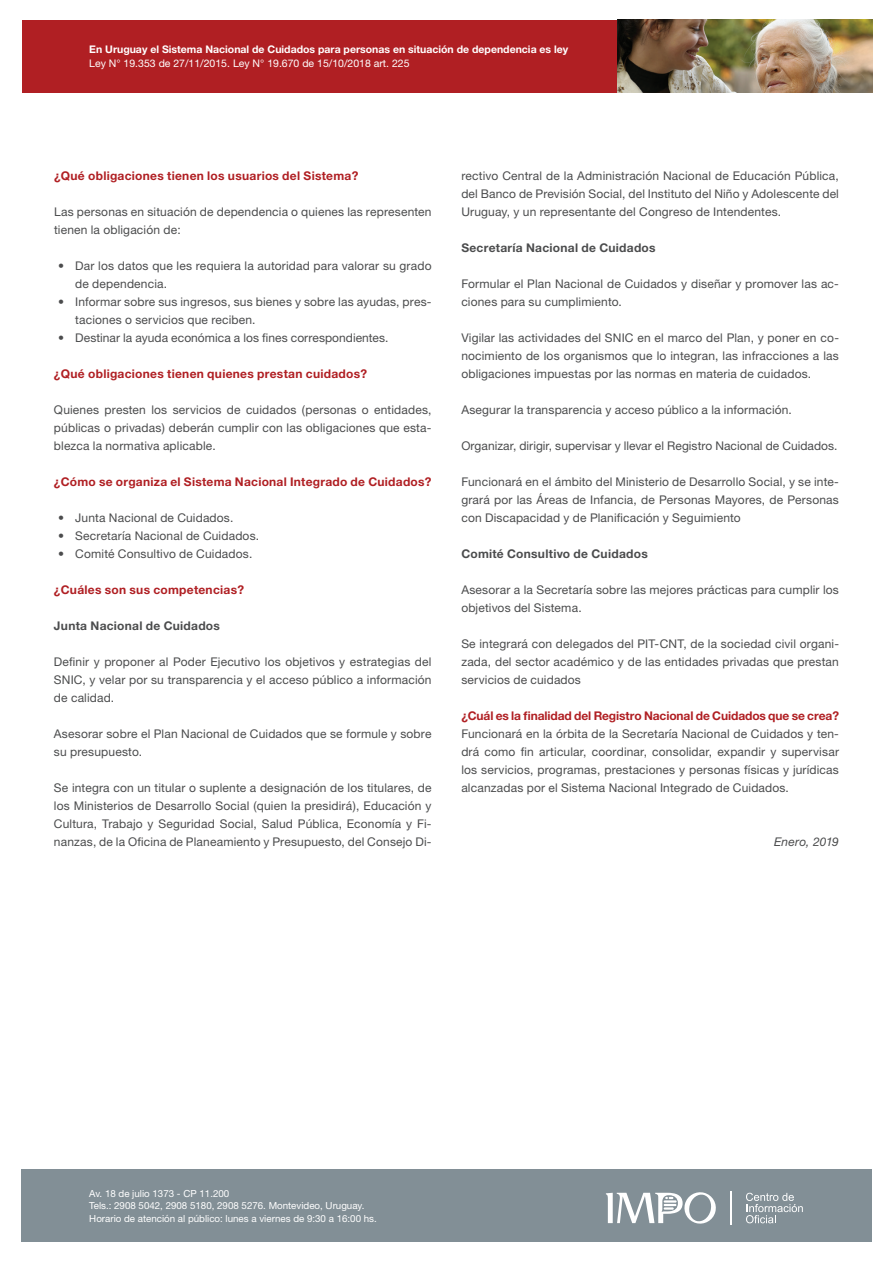
<style>
.page{position:relative;width:893px;height:1263px;background:#fff}
.page>*{position:absolute;margin:0;border:0;box-sizing:border-box;transform-origin:0 0}
.t1{font:12px/18px "Helvetica Neue";letter-spacing:.015em;color:#4b4c4d;text-align:justify}
.t2{font:700 12px "Helvetica Neue";letter-spacing:.02em;color:#b01f23}
.t3{font:700 12px "Helvetica Neue";letter-spacing:.02em;color:#4b4c4d}
.t4{font:700 12px "Helvetica Neue";letter-spacing:-.01em;color:#b01f23}
.t5{font:italic 12px "Helvetica Neue";letter-spacing:.01em;color:#4b4c4d}
.t6{font:700 10.5px "Helvetica Neue";color:#fff}
.t7{font:10.5px "Helvetica Neue";color:#fff}
.t8{font:9.75px/12.5px "Helvetica Neue";color:#fff}
</style>
<div class="page">
<div style="left:21px;top:1169px;width:851px;height:73px;background:#828f96"></div>
<svg style="left:606px;top:1192px;width:110px;height:32px"></svg>
<svg style="left:746px;top:1193px;width:57px;height:30px"></svg>
<hr style="left:731px;top:1191px;width:1px;height:33px;background:#fff">
<div style="left:22px;top:20px;width:850px;height:72px;background:#b01f23"></div>
<img style="left:617px;top:20px;width:255px;height:72px">
<p class="t6" style="left:89px;top:43px;width:481px">En Uruguay el Sistema Nacional de Cuidados para personas en situación de dependencia es ley</p>
<p class="t7" style="left:89px;top:57px;width:322px">Ley N° 19.353 de 27/11/2015. Ley N° 19.670 de 15/10/2018 art. 225</p>
<p class="t2" style="left:54px;top:168px;width:306px">¿Qué obligaciones tienen los usuarios del Sistema?</p>
<p class="t1" style="left:54px;top:203px;width:379px">Las personas en situación de dependencia o quienes las representen tienen la obligación de:</p>
<p class="t1" style="left:75px;top:257px;width:358px;text-indent:-17px">• Dar los datos que les requiera la autoridad para valorar su grado de dependencia.</p>
<p class="t1" style="left:75px;top:293px;width:358px;text-indent:-17px">• Informar sobre sus ingresos, sus bienes y sobre las ayudas, pres&shy;taciones o servicios que reciben.</p>
<p class="t1" style="left:58px;top:329px;width:332px">• Destinar la ayuda económica a los fines correspondientes.</p>
<p class="t2" style="left:54px;top:366px;width:315px">¿Qué obligaciones tienen quienes prestan cuidados?</p>
<p class="t1" style="left:54px;top:401px;width:379px">Quienes presten los servicios de cuidados (personas o entidades, públicas o privadas) deberán cumplir con las obligaciones que esta&shy;blezca la normativa aplicable.</p>
<p class="t2" style="left:54px;top:474px;width:379px">¿Cómo se organiza el Sistema Nacional Integrado de Cuidados?</p>
<p class="t1" style="left:58px;top:509px;width:177px">• Junta Nacional de Cuidados.</p>
<p class="t1" style="left:58px;top:527px;width:202px">• Secretaría Nacional de Cuidados.</p>
<p class="t1" style="left:58px;top:545px;width:196px">• Comité Consultivo de Cuidados.</p>
<p class="t2" style="left:54px;top:582px;width:192px">¿Cuáles son sus competencias?</p>
<p class="t3" style="left:54px;top:618px;width:167px">Junta Nacional de Cuidados</p>
<p class="t1" style="left:54px;top:653px;width:379px">Definir y proponer al Poder Ejecutivo los objetivos y estrategias del SNIC, y velar por su transparencia y el acceso público a información de calidad.</p>
<p class="t1" style="left:54px;top:725px;width:379px">Asesorar sobre el Plan Nacional de Cuidados que se formule y sobre su presupuesto.</p>
<p class="t1" style="left:54px;top:779px;width:379px">Se integra con un titular o suplente a designación de los titulares, de los Ministerios de Desarrollo Social (quien la presidirá), Educación y Cultura, Trabajo y Seguridad Social, Salud Pública, Economía y Fi&shy;nanzas, de la Oficina de Planeamiento y Presupuesto, del Consejo Di-</p>
<p class="t1" style="left:461px;top:167px;width:379px">rectivo Central de la Administración Nacional de Educación Pública, del Banco de Previsión Social, del Instituto del Niño y Adolescente del Uruguay, y un representante del Congreso de Intendentes.</p>
<p class="t3" style="left:461px;top:240px;width:196px">Secretaría Nacional de Cuidados</p>
<p class="t1" style="left:461px;top:275px;width:379px">Formular el Plan Nacional de Cuidados y diseñar y promover las ac&shy;ciones para su cumplimiento.</p>
<p class="t1" style="left:461px;top:329px;width:379px">Vigilar las actividades del SNIC en el marco del Plan, y poner en co&shy;nocimiento de los organismos que lo integran, las infracciones a las obligaciones impuestas por las normas en materia de cuidados.</p>
<p class="t1" style="left:461px;top:401px;width:332px">Asegurar la transparencia y acceso público a la información.</p>
<p class="t1" style="left:461px;top:437px;width:378px">Organizar, dirigir, supervisar y llevar el Registro Nacional de Cuidados.</p>
<p class="t1" style="left:461px;top:473px;width:379px">Funcionará en el ámbito del Ministerio de Desarrollo Social, y se inte&shy;grará por las Áreas de Infancia, de Personas Mayores, de Personas con Discapacidad y de Planificación y Seguimiento</p>
<p class="t3" style="left:461px;top:546px;width:188px">Comité Consultivo de Cuidados</p>
<p class="t1" style="left:461px;top:581px;width:379px">Asesorar a la Secretaría sobre las mejores prácticas para cumplir los objetivos del Sistema.</p>
<p class="t1" style="left:461px;top:635px;width:379px">Se integrará con delegados del PIT-CNT, de la sociedad civil organi&shy;zada, del sector académico y de las entidades privadas que prestan servicios de cuidados</p>
<p class="t4" style="left:461px;top:708px;width:379px">¿Cuál es la finalidad del Registro Nacional de Cuidados que se crea?</p>
<p class="t1" style="left:461px;top:725px;width:379px">Funcionará en la órbita de la Secretaría Nacional de Cuidados y ten&shy;drá como fin articular, coordinar, consolidar, expandir y supervisar los servicios, programas, prestaciones y personas físicas y jurídicas alcanzadas por el Sistema Nacional Integrado de Cuidados.</p>
<p class="t5" style="left:774px;top:835px;width:66px">Enero, 2019</p>
<p class="t8" style="left:89px;top:1187px;width:289px">Av. 18 de julio 1373 - CP 11.200<br>Tels.: 2908 5042, 2908 5180, 2908 5276. Montevideo, Uruguay.<br>Horario de atención al público: lunes a viernes de 9:30 a 16:00 hs.</p>
</div>
